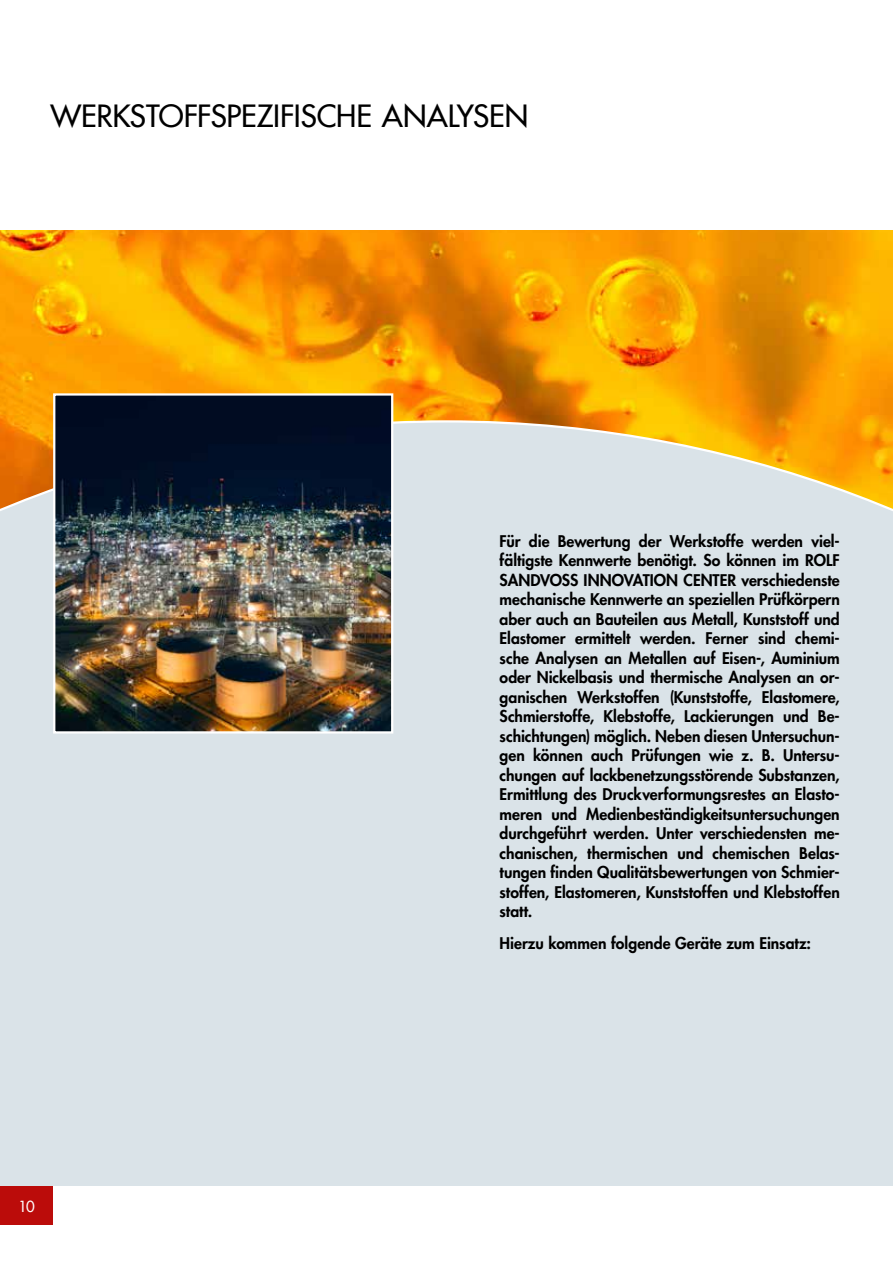
<style>
.page{position:relative;width:893px;height:1263px;background:#fff}
.page>*{position:absolute;margin:0;border:0;box-sizing:border-box;transform-origin:0 0}
.t1{font:500 30px "Futura Com";letter-spacing:-.005em;color:#000}
.t2{font:800 15.75px/19.5px "Futura Com";color:#000;text-align:justify}
.t3{font:500 15px "Futura Com";color:#fff}
</style>
<div class="page">
<img style="left:0;top:230px;width:893px;height:190px">
<div style="left:0;top:420px;width:893px;height:766px;background:#dae3e8"></div>
<hr style="left:892px;top:452px;width:1px;height:734px;background:#dae3e8">
<div style="left:0;top:1186px;width:53px;height:39px;background:#bb0c0a"></div>
<img style="left:56px;top:396px;width:334px;height:334px">
<div style="left:53px;top:393px;width:340px;height:340px;border:2px solid #fff"></div>
<h1 class="t1" style="left:50px;top:94px;width:479px">WERKSTOFFSPEZIFISCHE ANALYSEN</h1>
<p class="t3" style="left:18px;top:1195px;width:18px">10</p>
<p class="t2" style="left:500px;top:530px;width:342px">Für die Bewertung der Werkstoffe werden viel&shy;fältigste Kennwerte benötigt. So können im ROLF SANDVOSS INNOVATION CENTER verschiedenste mechanische Kennwerte an speziellen Prüfkörpern aber auch an Bauteilen aus Metall, Kunststoff und Elastomer ermittelt werden. Ferner sind chemi&shy;sche Analysen an Metallen auf Eisen-, Auminium oder Nickelbasis und thermische Analysen an or&shy;ganischen Werkstoffen (Kunststoffe, Elastomere, Schmierstoffe, Klebstoffe, Lackierungen und Be&shy;schichtungen) möglich. Neben diesen Untersuchun&shy;gen können auch Prüfungen wie z. B. Untersu&shy;chungen auf lackbenetzungsstörende Substanzen, Ermittlung des Druckverformungsrestes an Elasto&shy;meren und Medienbeständigkeitsuntersuchungen durchgeführt werden. Unter verschiedensten me&shy;chanischen, thermischen und chemischen Belas&shy;tungen finden Qualitätsbewertungen von Schmier&shy;stoffen, Elastomeren, Kunststoffen und Klebstoffen statt.</p>
<p class="t2" style="left:500px;top:932px;width:313px">Hierzu kommen folgende Geräte zum Einsatz:</p>
</div>
